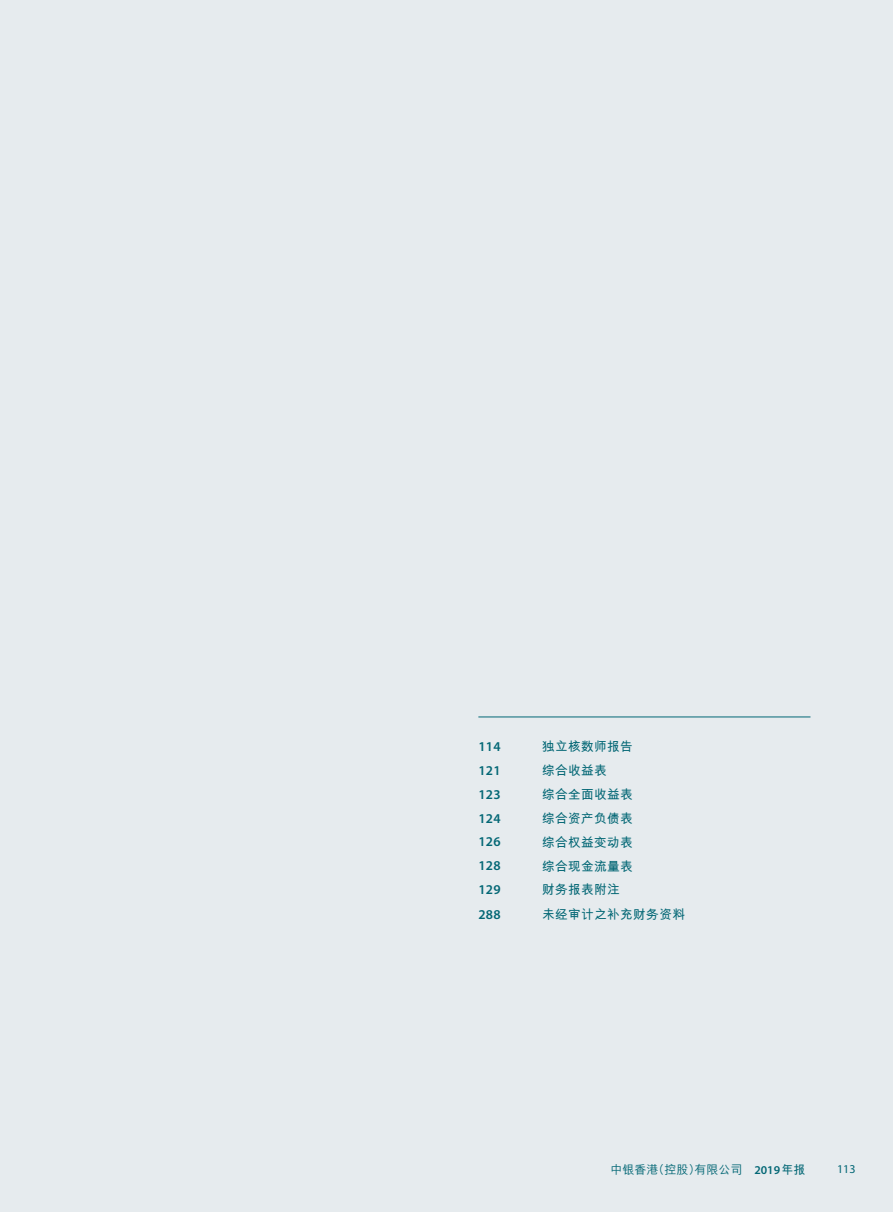
<style>
.page{position:relative;width:893px;height:1212px;background:#e6ebee}
.page>*{position:absolute;margin:0;border:0;box-sizing:border-box;transform-origin:0 0}
.t1{font:600 13.5px "Myriad Pro";letter-spacing:.02em;color:#036775}
.t2{font:700 12.75px "M Hei HKS";letter-spacing:.02em;color:#036775}
.t3{font:500 12px "M Hei HKS";color:#036775}
.t4{font:12px "Myriad Pro";color:#036775}
.s1{font-family:"Myriad Pro";font-weight:600}
.s2{font-weight:700}
</style>
<div class="page">
<hr style="left:478px;top:716px;width:332px;height:1px;background:#036775">
<p class="t1" style="left:478px;top:737px;width:24px">114</p>
<p class="t2" style="left:542px;top:737px;width:92px">獨立核數師報告</p>
<p class="t1" style="left:478px;top:761px;width:24px">121</p>
<p class="t2" style="left:542px;top:761px;width:66px">綜合收益表</p>
<p class="t1" style="left:478px;top:785px;width:24px">123</p>
<p class="t2" style="left:542px;top:785px;width:92px">綜合全面收益表</p>
<p class="t1" style="left:478px;top:809px;width:24px">124</p>
<p class="t2" style="left:542px;top:809px;width:92px">綜合資產負債表</p>
<p class="t1" style="left:478px;top:833px;width:24px">126</p>
<p class="t2" style="left:542px;top:832px;width:92px">綜合權益變動表</p>
<p class="t1" style="left:478px;top:857px;width:24px">128</p>
<p class="t2" style="left:542px;top:856px;width:92px">綜合現金流量表</p>
<p class="t1" style="left:478px;top:881px;width:24px">129</p>
<p class="t2" style="left:542px;top:880px;width:79px">財務報表附註</p>
<p class="t1" style="left:478px;top:905px;width:24px">288</p>
<p class="t2" style="left:542px;top:905px;width:144px">未經審計之補充財務資料</p>
<p class="t3" style="left:610px;top:1160px;width:196px">中銀香港（控股）有限公司 <span class="s1">2019</span><span class="s2">年報</span></p>
<p class="t4" style="left:837px;top:1161px;width:20px">113</p>
</div>
